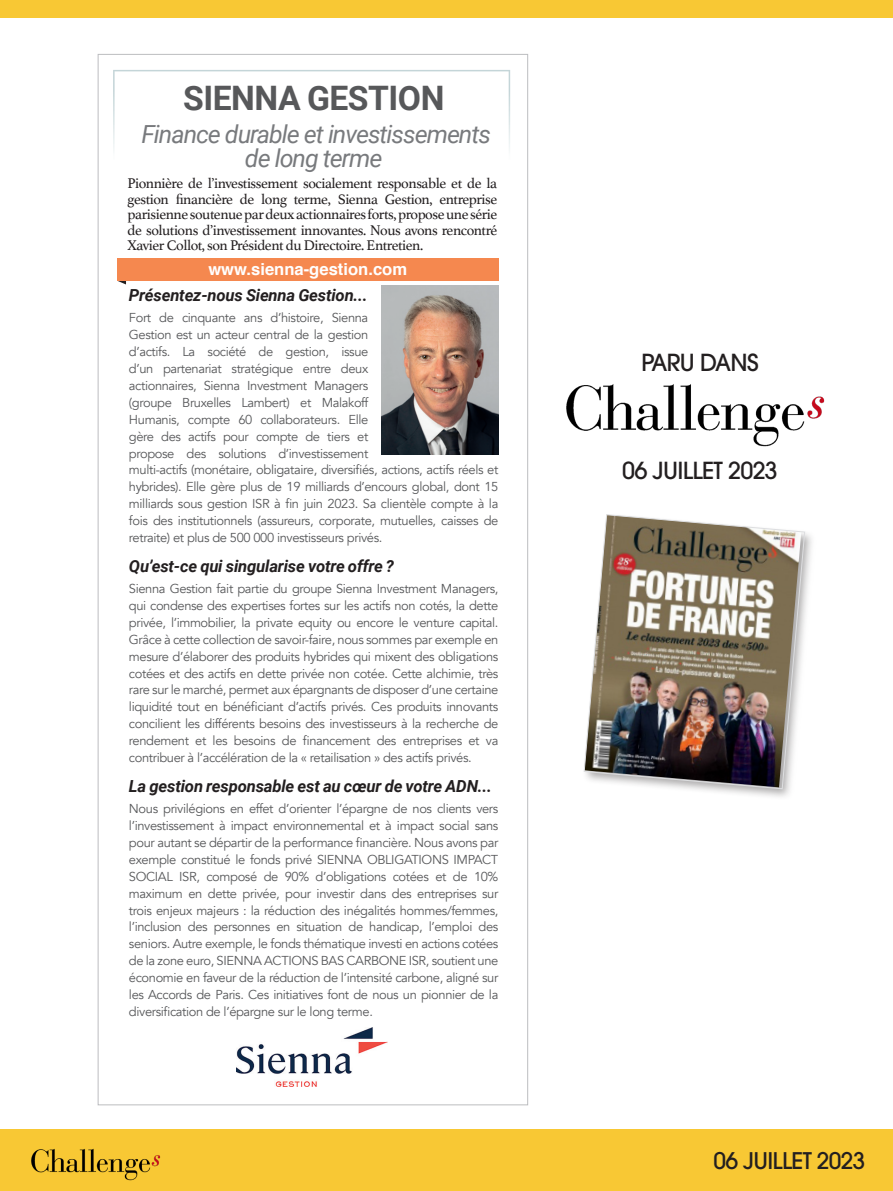
<style>
.page{position:relative;width:893px;height:1191px;background:#fff}
.page>*{position:absolute;margin:0;border:0;box-sizing:border-box;transform-origin:0 0}
.t1{font:700 33.75px "Roboto";letter-spacing:-.015em;color:#57585a}
.t2{font:italic 24.9px/24.2px "Roboto";letter-spacing:-.04em;color:#787a7d;text-align:center}
.t3{font:500 23.4px "Avant Garde";letter-spacing:-.03em;color:#231f20}
.t4{font:500 22.8px "Avant Garde";letter-spacing:-.03em;color:#231f20}
.t5{font:italic 700 16.65px "Roboto";letter-spacing:-.01em;color:#231f20}
.t6{font:700 16.65px "Helvetica";color:#fff}
.t7{font:14.7px/15.5px "Athelas";letter-spacing:-.03em;color:#231f20;text-align:justify}
.t8{font:12.9px/17px "Avenir";letter-spacing:-.03em;color:#57585a;text-align:justify}
</style>
<div class="page">
<img style="left:566px;top:384px;width:259px;height:63px">
<div style="left:582px;top:512px;width:235px;height:289px;background:#231f20;opacity:.37"></div>
<img style="left:584px;top:514px;width:221px;height:275px">
<div style="left:0;top:1129px;width:893px;height:62px;background:#f8c834"></div>
<div style="left:0;top:0;width:893px;height:18px;background:#f8c834"></div>
<img style="left:31px;top:1148px;width:130px;height:33px">
<svg style="left:113px;top:70px;width:397px;height:80px"></svg>
<svg style="left:117px;top:280px;width:9px;height:4px"></svg>
<div style="left:117px;top:258px;width:381px;height:22px;background:#f5884f"></div>
<img style="left:381px;top:285px;width:117px;height:169px">
<img style="left:237px;top:1027px;width:151px;height:60px">
<p class="t1" style="left:183px;top:74px;width:263px">SIENNA GESTION</p>
<p class="t2" style="left:141px;top:121px;width:351px">Finance durable et investissements de long terme</p>
<p class="t7" style="left:128px;top:175px;width:371px">Pionnière de l’investissement socialement responsable et de la gestion financière de long terme, Sienna Gestion, entreprise parisienne soutenue par deux actionnaires forts, propose une série de solutions d’investissement innovantes. Nous avons rencontré Xavier Collot, son Président du Directoire. Entretien.</p>
<p class="t6" style="left:208px;top:256px;width:200px">www.sienna-gestion.com</p>
<p class="t5" style="left:129px;top:283px;width:240px">Présentez-nous Sienna Gestion...</p>
<p class="t8" style="left:129px;top:309px;width:371px;text-align:left">Fort de cinquante ans d’histoire, Sienna<br>Gestion est un acteur central de la gestion<br>d’actifs. La société de gestion, issue<br>d’un partenariat stratégique entre deux<br>actionnaires, Sienna Investment Managers<br>(groupe Bruxelles Lambert) et Malakoff<br>Humanis, compte 60 collaborateurs. Elle<br>gère des actifs pour compte de tiers et<br>propose des solutions d’investissement<br>multi-actifs (monétaire, obligataire, diversifiés, actions, actifs réels et hybrides). Elle gère plus de 19 milliards d’encours global, dont 15 milliards sous gestion ISR à fin juin 2023. Sa clientèle compte à la fois des institutionnels (assureurs, corporate, mutuelles, caisses de retraite) et plus de 500 000 investisseurs privés.</p>
<p class="t5" style="left:129px;top:554px;width:267px">Qu’est-ce qui singularise votre offre ?</p>
<p class="t8" style="left:129px;top:580px;width:371px">Sienna Gestion fait partie du groupe Sienna Investment Managers, qui condense des expertises fortes sur les actifs non cotés, la dette privée, l’immobilier, la private equity ou encore le venture capital.<br>Grâce à cette collection de savoir-faire, nous sommes par exemple en mesure d’élaborer des produits hybrides qui mixent des obligations cotées et des actifs en dette privée non cotée. Cette alchimie, très rare sur le marché, permet aux épargnants de disposer d’une certaine liquidité tout en bénéficiant d’actifs privés. Ces produits innovants concilient les différents besoins des investisseurs à la recherche de rendement et les besoins de financement des entreprises et va contribuer à l’accélération de la « retailisation » des actifs privés.</p>
<p class="t5" style="left:129px;top:774px;width:364px">La gestion responsable est au cœur de votre ADN...</p>
<p class="t8" style="left:129px;top:800px;width:371px">Nous privilégions en effet d’orienter l’épargne de nos clients vers l’investissement à impact environnemental et à impact social sans pour autant se départir de la performance financière. Nous avons par exemple constitué le fonds privé SIENNA OBLIGATIONS IMPACT SOCIAL ISR, composé de 90% d’obligations cotées et de 10% maximum en dette privée, pour investir dans des entreprises sur trois enjeux majeurs : la réduction des inégalités hommes/femmes, l’inclusion des personnes en situation de handicap, l’emploi des seniors. Autre exemple, le fonds thématique investi en actions cotées de la zone euro, SIENNA ACTIONS BAS CARBONE ISR, soutient une économie en faveur de la réduction de l’intensité carbone, aligné sur les Accords de Paris. Ces initiatives font de nous un pionnier de la diversification de l’épargne sur le long terme.</p>
<p class="t3" style="left:641px;top:348px;width:119px">PARU DANS</p>
<p class="t3" style="left:622px;top:456px;width:157px">06 JUILLET 2023</p>
<p class="t4" style="left:714px;top:1146px;width:153px">06 JUILLET 2023</p>
</div>
